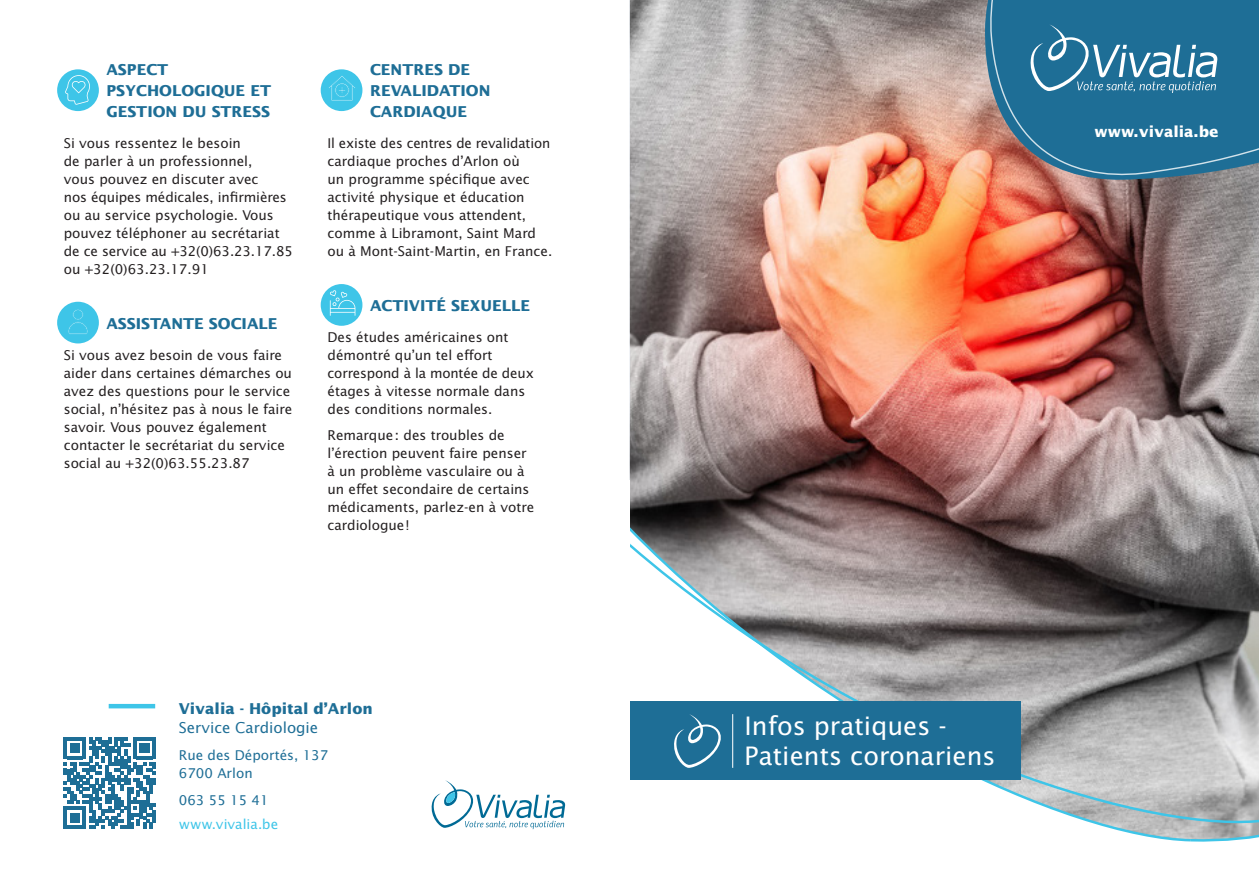
<style>
.page{position:relative;width:1259px;height:893px;background:#fff}
.page>*{position:absolute;margin:0;border:0;box-sizing:border-box;transform-origin:0 0}
.t1{font:25.5px/30px "Lucida Sans Std";color:#fff}
.SOUS-SOUS-TITRE{font:700 15px/21px "Lucida Sans Std";color:#1e6e96}
.t2{font:700 15px "Lucida Sans Std";color:#fff}
.BODY{font:13.5px/18px "Lucida Sans Std";color:#231f20}
.BODY-2{font:13.5px/18px "Lucida Sans Std";color:#1e6e96}
.BODY-3{font:13.5px "Lucida Sans Std";color:#3ec5e8}
.s1{font-weight:400}
</style>
<div class="page">
<div style="left:57px;top:302px;width:42px;height:41px;background:#3ec5e8;border-radius:50%"></div>
<svg style="left:68px;top:309px;width:20px;height:25px"></svg>
<div style="left:321px;top:284px;width:41px;height:42px;background:#3ec5e8;border-radius:50%"></div>
<svg style="left:330px;top:290px;width:16px;height:26px"></svg>
<div style="left:321px;top:69px;width:41px;height:42px;background:#3ec5e8;border-radius:50%"></div>
<svg style="left:327px;top:75px;width:19px;height:26px"></svg>
<div style="left:57px;top:69px;width:42px;height:42px;background:#3ec5e8;border-radius:50%"></div>
<svg style="left:65px;top:75px;width:25px;height:30px"></svg>
<img style="left:630px;top:0;width:629px;height:542px">
<svg style="left:980px;top:0;width:279px;height:186px;background:#3d7391"></svg>
<svg style="left:1027px;top:24px;width:191px;height:69px;background:#4285a6"></svg>
<svg style="left:1193px;top:542px;width:66px;height:274px;background:#8b8b8b"></svg>
<svg style="left:630px;top:503px;width:563px;height:339px"></svg>
<svg style="left:1188px;top:816px;width:71px;height:26px;background:#9fb8bf"></svg>
<div style="left:630px;top:702px;width:391px;height:78px;background:#1e6e96"></div>
<svg style="left:674px;top:714px;width:47px;height:54px"></svg>
<hr style="left:732px;top:714px;width:1px;height:54px;background:#fff">
<svg style="left:64px;top:737px;width:92px;height:92px"></svg>
<hr style="left:152px;top:810px;width:4px;height:12px;background:#1e6e96">
<hr style="left:109px;top:704px;width:46px;height:4px;background:#3ec5e8">
<svg style="left:431px;top:780px;width:135px;height:49px"></svg>
<p class="SOUS-SOUS-TITRE" style="left:106px;top:60px;width:166px">ASPECT<br>PSYCHOLOGIQUE ET<br>GESTION DU STRESS</p>
<p class="BODY" style="left:64px;top:134px;width:231px">Si vous ressentez le besoin<br>de parler à un professionnel,<br>vous pouvez en discuter avec<br>nos équipes médicales, infirmières ou au service psychologie. Vous pouvez téléphoner au secrétariat de ce service au +32(0)63.23.17.85 ou +32(0)63.23.17.91</p>
<p class="SOUS-SOUS-TITRE" style="left:106px;top:314px;width:173px">ASSISTANTE SOCIALE</p>
<p class="BODY" style="left:64px;top:346px;width:230px">Si vous avez besoin de vous faire aider dans certaines démarches ou avez des questions pour le service social, n’hésitez pas à nous le faire savoir. Vous pouvez également contacter le secrétariat du service social au +32(0)63.55.23.87</p>
<p class="SOUS-SOUS-TITRE" style="left:370px;top:60px;width:122px">CENTRES DE<br>REVALIDATION<br>CARDIAQUE</p>
<p class="BODY" style="left:327px;top:134px;width:226px">Il existe des centres de revalidation cardiaque proches d’Arlon où<br>un programme spécifique avec activité physique et éducation thérapeutique vous attendent, comme à Libramont, Saint Mard ou à Mont-Saint-Martin, en France.</p>
<p class="SOUS-SOUS-TITRE" style="left:370px;top:296px;width:161px">ACTIVITÉ SEXUELLE</p>
<p class="BODY" style="left:327px;top:328px;width:208px">Des études américaines ont démontré qu’un tel effort correspond à la montée de deux étages à vitesse normale dans des conditions normales.</p>
<p class="BODY" style="left:327px;top:427px;width:208px">Remarque: des troubles de l’érection peuvent faire penser à un problème vasculaire ou à un effet secondaire de certains médicaments, parlez-en à votre cardiologue!</p>
<p class="SOUS-SOUS-TITRE" style="left:179px;top:699px;width:195px;line-height:19.5px">Vivalia - Hôpital d’Arlon<br><span class="s1">Service Cardiologie</span></p>
<p class="BODY-2" style="left:179px;top:746px;width:151px">Rue des Déportés, 137<br>6700 Arlon</p>
<p class="BODY-2" style="left:179px;top:791px;width:91px">063 55 15 41</p>
<p class="BODY-3" style="left:179px;top:816px;width:101px">www.vivalia.be</p>
<p class="t2" style="left:1094px;top:123px;width:125px">www.vivalia.be</p>
<p class="t1" style="left:744px;top:711px;width:252px">Infos pratiques -<br>Patients coronariens</p>
</div>
